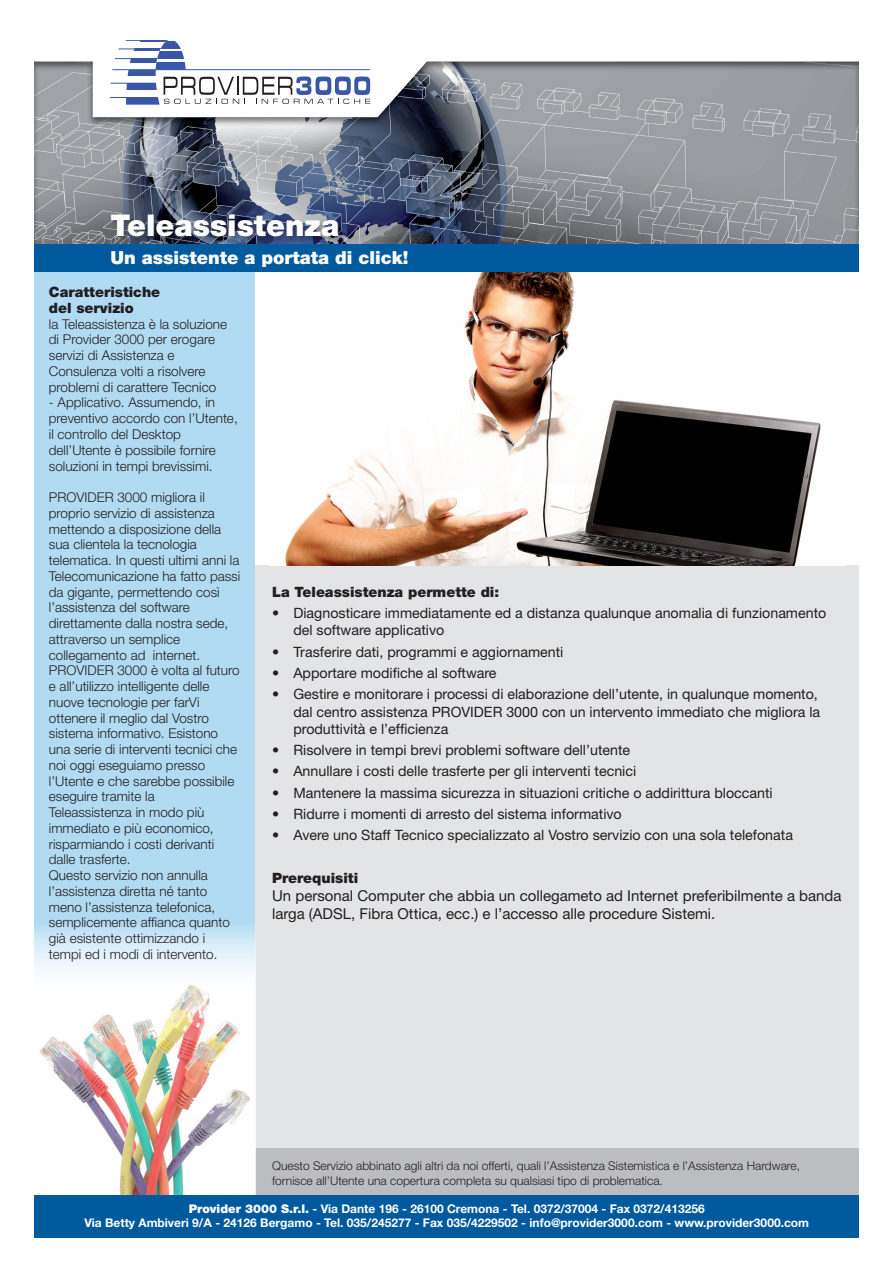
<style>
.page{position:relative;width:893px;height:1263px;background:#fff}
.page>*{position:absolute;margin:0;border:0;box-sizing:border-box;transform-origin:0 0}
.t1{font:900 30px "Helvetica Neue";color:#fff}
.t2{font:900 18px "Helvetica Neue";color:#fff}
.t3{font:15px/18px "Helvetica Neue";color:#231f20}
.t4{font:14.25px/17.1px "Helvetica Neue";color:#231f20}
.t5{font:900 14.25px/15.8px "Helvetica Neue";color:#231f20}
.t6{font:300 13.5px/15.8px "Helvetica Neue";color:#231f20}
.t7{font:700 12px/14.4px "Helvetica Neue";color:#fff;text-align:center}
.t8{font:300 12px/14.2px "Helvetica Neue";color:#231f20}
.s1{font-weight:900}
.s2{font-family:"Arial"}
</style>
<div class="page">
<div style="left:255px;top:272px;width:604px;height:923px;background:#e3e4e5"></div>
<div style="left:255px;top:273px;width:604px;height:292px;background:#fff"></div>
<img style="left:285px;top:273px;width:536px;height:292px">
<div style="left:255px;top:1148px;width:604px;height:47px;background:#bcbdc0"></div>
<div style="left:34px;top:61px;width:825px;height:184px;background:#231f20;opacity:.6"></div>
<div style="left:34px;top:273px;width:221px;height:936px;background:#b1dbf3"></div>
<img style="left:34px;top:928px;width:221px;height:267px">
<div style="left:34px;top:244px;width:825px;height:28px;background:#015a9d"></div>
<div style="left:98px;top:28px;width:282px;height:87px;background:#fff"></div>
<svg style="left:126px;top:104px;width:34px;height:1px"></svg>
<svg style="left:110px;top:40px;width:260px;height:64px"></svg>
<div style="left:156px;top:62px;width:30px;height:8px;background:#3957a6"></div>
<svg style="left:156px;top:51px;width:30px;height:7px"></svg>
<svg style="left:156px;top:41px;width:30px;height:8px"></svg>
<hr style="left:112px;top:69px;width:258px;height:1px;background:#3957a6">
<div style="left:34px;top:1195px;width:825px;height:42px;background:#015a9d"></div>
<div style="left:110px;top:212px;width:236px;height:32px;background:#231f20;opacity:.4"></div>
<h1 class="t1" style="left:111px;top:207px;width:230px">Teleassistenza</h1>
<h2 class="t2" style="left:111px;top:247px;width:300px">Un assistente a portata di click!</h2>
<p class="t5" style="left:49px;top:284px;width:113px">Caratteristiche del servizio</p>
<p class="t6" style="left:49px;top:316px;width:180px">la Teleassistenza è la soluzione di Provider 3000 per erogare servizi di Assistenza e<br>Consulenza volti a risolvere problemi di carattere Tecnico</p>
<p class="t6" style="left:49px;top:394px;width:190px">- Applicativo. Assumendo, in preventivo accordo con l’Utente, il controllo del Desktop dell’Utente è possibile fornire soluzioni in tempi brevissimi.</p>
<p class="t6" style="left:49px;top:489px;width:193px">PROVIDER 3000 migliora il proprio servizio di assistenza mettendo a disposizione della sua clientela la tecnologia telematica. In questi ultimi anni la<br>Telecomunicazione ha fatto passi da gigante, permettendo così l’assistenza del software direttamente dalla nostra sede, attraverso un semplice collegamento ad internet.<br>PROVIDER 3000 è volta al futuro e all’utilizzo intelligente delle nuove tecnologie per farVi ottenere il meglio dal Vostro sistema informativo. Esistono una serie di interventi tecnici che noi oggi eseguiamo presso l’Utente e che sarebbe possibile eseguire tramite la<br>Teleassistenza in modo più immediato e più economico, risparmiando i costi derivanti dalle trasferte.<br>Questo servizio non annulla l’assistenza diretta né tanto meno l’assistenza telefonica, semplicemente affianca quanto già esistente ottimizzando i tempi ed i modi di intervento.</p>
<p class="t5" style="left:272px;top:584px;width:229px">La Teleassistenza permette di:</p>
<p class="t4" style="left:293px;top:604px;width:534px;text-indent:-21px">• Diagnosticare immediatamente ed a distanza qualunque anomalia di funzionamento del software applicativo</p>
<p class="t4" style="left:272px;top:643px;width:293px">• Trasferire dati, programmi e aggiornamenti</p>
<p class="t4" style="left:272px;top:664px;width:226px">• Apportare modifiche al software</p>
<p class="t4" style="left:293px;top:686px;width:528px;text-indent:-21px">• Gestire e monitorare i processi di elaborazione dell’utente, in qualunque momento, dal centro assistenza PROVIDER 3000 con un intervento immediato che migliora la produttività e l’efficienza</p>
<p class="t4" style="left:272px;top:741px;width:360px">• Risolvere in tempi brevi problemi software dell’utente</p>
<p class="t4" style="left:272px;top:762px;width:366px">• Annullare i costi delle trasferte per gli interventi tecnici</p>
<p class="t4" style="left:272px;top:784px;width:502px">• Mantenere la massima sicurezza in situazioni critiche o addirittura bloccanti</p>
<p class="t4" style="left:272px;top:805px;width:351px">• Ridurre i momenti di arresto del sistema informativo</p>
<p class="t4" style="left:272px;top:827px;width:522px">• Avere uno Staff Tecnico specializzato al Vostro servizio con una sola telefonata</p>
<p class="t5" style="left:272px;top:870px;width:88px">Prerequisiti</p>
<p class="t3" style="left:272px;top:886px;width:571px">Un personal Computer che abbia un collegameto ad Internet preferibilmente a banda larga (ADSL, Fibra Ottica, ecc.) e l’accesso alle procedure Sistemi.</p>
<p class="t8" style="left:272px;top:1159px;width:529px">Questo Servizio abbinato agli altri da noi offerti, quali l’Assistenza Sistemistica e l’Assistenza Hardware, fornisce all’Utente una copertura completa su qualsiasi tipo di problematica.</p>
<p class="t7" style="left:84px;top:1201px;width:726px"><span class="s1">Provider 3000 S.r.l.</span> - Via Dante 196 - 26100 Cremona - Tel. 0372/37004 - Fax 0372/413256<br>Via Betty Ambiveri 9/<span class="s2">A</span> - 24126 Bergamo - Tel. 035/245277 - Fax 035/4229502 - info@provider3000.com - www.provider3000.com</p>
</div>
